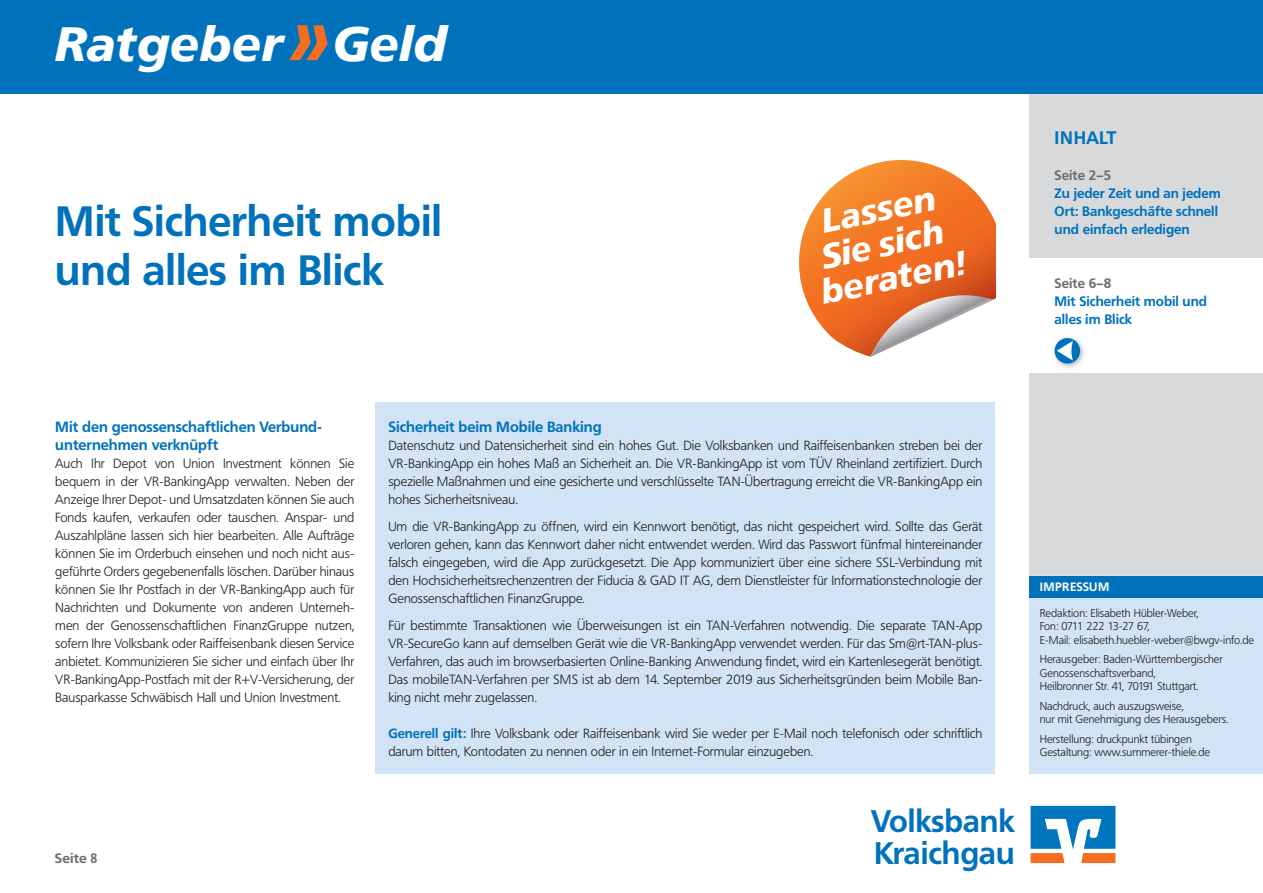
<style>
.page{position:relative;width:1263px;height:893px;background:#fff}
.page>*{position:absolute;margin:0;border:0;box-sizing:border-box;transform-origin:0 0}
.t1{font:italic 700 48px "Frutiger VR";color:#fff}
.t2{font:700 42px/49.5px "Frutiger BQ";color:#0072bc}
.t3{font:italic 700 33.6px/34.8px "Frutiger VR";color:#fff;text-align:center}
.t4{font:700 30.9px/31.5px "Frutiger BQ";color:#0072bc}
.t5{font:700 18px "Frutiger BQ";color:#0072bc}
.t6{font:700 14.7px/18px "Frutiger BQ";color:#0072bc}
.t7{font:700 13.5px/18px "Frutiger BQ";color:#0072bc}
.t8{font:700 13.5px "Frutiger BQ";color:#6c6d70}
.t9{font:700 13.5px "Frutiger BQ";color:#6c6d70;scale:1.05 1}
.t10{font:300 13.2px/18px "Frutiger BQ";color:#231f20;text-align:justify}
.t11{font:700 12px "Frutiger BQ";letter-spacing:.03em;color:#fff}
.t12{font:300 11.25px/13.5px "Frutiger BQ";color:#231f20}
.s1{font-size:84.75px;color:#f36e21}
.s2{font-family:"Frutiger VR";font-weight:700;color:#0072bc}
</style>
<div class="page">
<svg style="left:1030px;top:806px;width:85px;height:57px"></svg>
<div style="left:376px;top:403px;width:619px;height:371px;background:#d1e3f4"></div>
<div style="left:1029px;top:0;width:234px;height:774px;background:#d8d9db"></div>
<div style="left:1029px;top:576px;width:234px;height:198px;background:#d1e3f4"></div>
<div style="left:1029px;top:577px;width:234px;height:21px;background:#0072bc"></div>
<div style="left:0;top:0;width:1263px;height:94px;background:#0072bc"></div>
<img style="left:799px;top:160px;width:197px;height:197px">
<img style="left:870px;top:295px;width:125px;height:62px">
<svg style="left:869px;top:301px;width:60px;height:56px"></svg>
<div style="left:1029px;top:258px;width:234px;height:114px;background:#fff"></div>
<img style="left:1054px;top:337px;width:30px;height:31px">
<svg style="left:1054px;top:338px;width:26px;height:26px"></svg>
<svg style="left:1057px;top:341px;width:16px;height:20px"></svg>
<h1 class="t1" style="left:55px;top:15px;width:393px">Ratgeber <span class="s1">»</span>Geld</h1>
<h2 class="t2" style="left:55px;top:196px;width:388px">Mit Sicherheit mobil und alles im Blick</h2>
<h3 class="t3" style="left:803px;top:208px;width:148px;rotate:-12deg">Lassen<br>Sie sich beraten!</h3>
<h3 class="t5" style="left:1054px;top:127px;width:63px">INHALT</h3>
<p class="t8" style="left:1054px;top:167px;width:58px">Seite 2–5</p>
<p class="t7" style="left:1054px;top:184px;width:168px">Zu jeder Zeit und an jedem<br>Ort: Bankgeschäfte schnell und einfach erledigen</p>
<p class="t8" style="left:1054px;top:275px;width:58px">Seite 6–8</p>
<p class="t7" style="left:1054px;top:292px;width:154px">Mit Sicherheit mobil und alles im Blick</p>
<p class="t6" style="left:55px;top:418px;width:268px">Mit den genossenschaftlichen Verbund&shy;unternehmen verknüpft</p>
<p class="t10" style="left:55px;top:455px;width:301px">Auch Ihr Depot von Union Investment können Sie bequem in der VR-BankingApp verwalten. Neben der Anzeige Ihrer Depot- und Umsatzdaten können Sie auch Fonds kaufen, verkaufen oder tauschen. Anspar- und Auszahlpläne lassen sich hier bearbeiten. Alle Aufträge können Sie im Orderbuch einsehen und noch nicht aus&shy;geführte Orders gegebenenfalls löschen. Darüber hinaus können Sie Ihr Postfach in der VR-BankingApp auch für Nachrichten und Dokumente von anderen Unterneh&shy;men der Genossenschaftlichen FinanzGruppe nutzen, sofern Ihre Volksbank oder Raiffeisenbank diesen Service anbietet. Kommunizieren Sie sicher und einfach über Ihr VR-BankingApp-Postfach mit der R+V-Versicherung, der Bausparkasse Schwäbisch Hall und Union Investment.</p>
<p class="t9" style="left:55px;top:850px;width:42px">Seite 8</p>
<p class="t6" style="left:388px;top:418px;width:215px">Sicherheit beim Mobile Banking</p>
<p class="t10" style="left:388px;top:437px;width:595px">Datenschutz und Datensicherheit sind ein hohes Gut. Die Volksbanken und Raiffeisenbanken streben bei der VR-BankingApp ein hohes Maß an Sicherheit an. Die VR-BankingApp ist vom TÜV Rheinland zertifiziert. Durch spezielle Maßnahmen und eine gesicherte und verschlüsselte TAN-Übertragung erreicht die VR-BankingApp ein hohes Sicherheitsniveau.</p>
<p class="t10" style="left:388px;top:518px;width:595px">Um die VR-BankingApp zu öffnen, wird ein Kennwort benötigt, das nicht gespeichert wird. Sollte das Gerät verloren gehen, kann das Kennwort daher nicht entwendet werden. Wird das Passwort fünfmal hintereinander falsch eingegeben, wird die App zurückgesetzt. Die App kommuniziert über eine sichere SSL-Verbindung mit den Hochsicherheitsrechenzentren der Fiducia &amp; GAD IT AG, dem Dienstleister für Informationstechnologie der Genossenschaftlichen FinanzGruppe.</p>
<p class="t10" style="left:388px;top:617px;width:595px">Für bestimmte Transaktionen wie Überweisungen ist ein TAN-Verfahren notwendig. Die separate TAN-App VR-SecureGo kann auf demselben Gerät wie die VR-BankingApp verwendet werden. Für das Sm@rt-TAN-plus-Verfahren, das auch im browserbasierten Online-Banking Anwendung findet, wird ein Kartenlesegerät benötigt.<br>Das mobileTAN-Verfahren per SMS ist ab dem 14. September 2019 aus Sicherheitsgründen beim Mobile Ban&shy;king nicht mehr zugelassen.</p>
<p class="t10" style="left:388px;top:725px;width:595px"><span class="s2">Generell gilt:</span> Ihre Volksbank oder Raiffeisenbank wird Sie weder per E-Mail noch telefonisch oder schriftlich darum bitten, Kontodaten zu nennen oder in ein Internet-Formular einzugeben.</p>
<h3 class="t4" style="left:871px;top:806px;width:145px">Volksbank<br>Kraichgau</h3>
<p class="t11" style="left:1040px;top:580px;width:71px">IMPRESSUM</p>
<p class="t12" style="left:1040px;top:606px;width:216px">Redaktion: Elisabeth Hübler-Weber,<br>Fon: 0711 222 13-27 67,<br>E-Mail: elisabeth.huebler-weber@bwgv-info.de</p>
<p class="t12" style="left:1040px;top:653px;width:185px">Herausgeber: Baden-Württembergischer<br>Genossenschaftsverband,<br>Heilbronner Str. 41, 70191 Stuttgart.</p>
<p class="t12" style="left:1040px;top:699px;width:190px">Nachdruck, auch auszugsweise,<br>nur mit Genehmigung des Herausgebers.</p>
<p class="t12" style="left:1040px;top:732px;width:172px">Herstellung: druckpunkt tübingen<br>Gestaltung: www.summerer-thiele.de</p>
</div>
